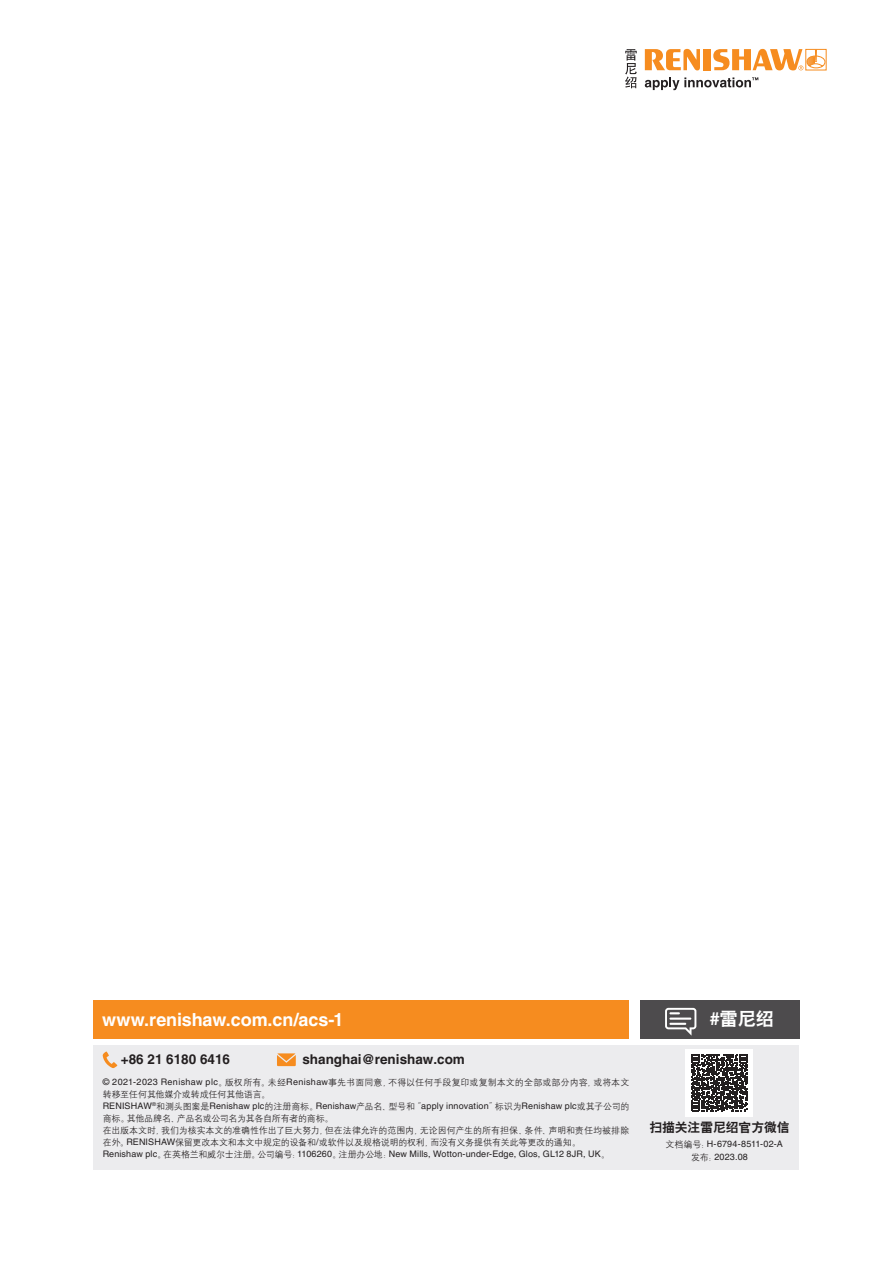
<style>
.page{position:relative;width:893px;height:1263px;background:#fff}
.page>*{position:absolute;margin:0;border:0;box-sizing:border-box;transform-origin:0 0}
.back_page_URL_white{font:700 18px "Helvetica LT Pro";letter-spacing:-.005em;color:#fff}
.t1{font:18px "H Yb 2 gj";color:#fff}
.back_page_contact_de{font:700 13.5px "Helvetica LT Pro";color:#231f20}
.t2{font:12.75px "H Yb 2 gj";color:#231f20}
.Disclaimer{font:9px/12px "H Yg 2 gj";letter-spacing:-.01em;color:#231f20}
.Disclaimer-2{font:9px/11.4px "H Yg 2 gj";letter-spacing:-.035em;color:#231f20}
.Disclaimer-3{font:9px "Helvetica LT Pro";letter-spacing:.015em;color:#231f20}
.Part_No{font:9px "Helvetica LT Pro";letter-spacing:.02em;color:#231f20}
.s1{font-family:"Helvetica LT Pro"}
.s2{font-family:"H Yg 2 gj"}
.s3{font-family:"Helvetica LT Pro";font-weight:700}
</style>
<div class="page">
<div style="left:94px;top:1045px;width:705px;height:124px;background:#ececee"></div>
<svg style="left:103px;top:1051px;width:14px;height:17px"></svg>
<svg style="left:277px;top:1053px;width:19px;height:13px"></svg>
<div style="left:94px;top:1000px;width:535px;height:39px;background:#f68c1f"></div>
<svg style="left:645px;top:49px;width:55px;height:21px"></svg>
<div style="left:704px;top:49px;width:7px;height:21px;background:#f68c1f"></div>
<svg style="left:713px;top:49px;width:112px;height:21px"></svg>
<svg style="left:645px;top:77px;width:113px;height:13px"></svg>
<svg style="left:625px;top:49px;width:12px;height:39px"></svg>
<div style="left:639px;top:1000px;width:160px;height:39px;background:#4d4b4d"></div>
<svg style="left:665px;top:1008px;width:31px;height:27px"></svg>
<div style="left:686px;top:1049px;width:67px;height:67px;background:#fff"></div>
<svg style="left:691px;top:1054px;width:57px;height:57px"></svg>
<p class="back_page_URL_white" style="left:102px;top:1009px;width:243px">www.renishaw.com.cn/acs-1</p>
<p class="back_page_contact_de" style="left:121px;top:1051px;width:111px">+86 21 6180 6416</p>
<p class="back_page_contact_de" style="left:302px;top:1051px;width:164px">shanghai@renishaw.com</p>
<p class="Disclaimer" style="left:103px;top:1076px;width:528px"><span class="s1">© 2021-2023 Renishaw plc</span>。版权所有。未经<span class="s1">Renishaw</span>事先书面同意，不得以任何手段复印或复制本文的全部或部分内容，或将本文转移至任何其他媒介或转成任何其他语言。</p>
<p class="Disclaimer-2" style="left:103px;top:1101px;width:528px"><span class="s1">RENISHAW</span><sup>®</sup>和测头图案是<span class="s1">Renishaw plc</span>的注册商标。<span class="s1">Renishaw</span>产品名、型号和“<span class="s1">apply innovation</span>”标识为<span class="s1">Renishaw plc</span>或其子公司的商标。其他品牌名、产品名或公司名为其各自所有者的商标。</p>
<p class="Disclaimer" style="left:103px;top:1124px;width:528px">在出版本文时，我们为核实本文的准确性作出了巨大努力，但在法律允许的范围内，无论因何产生的所有担保、条件、声明和责任均被排除在外。<span class="s1">RENISHAW</span>保留更改本文和本文中规定的设备和<span class="s1">/</span>或软件以及规格说明的权利，而没有义务提供有关此等更改的通知。</p>
<p class="Disclaimer-3" style="left:103px;top:1149px;width:509px">Renishaw plc<span class="s2">。在英格兰和威尔士注册。公司编号：</span>1106260<span class="s2">。注册办公地：</span>New Mills, Wotton-under-Edge, Glos, GL12 8JR, UK<span class="s2">。</span></p>
<h1 class="t1" style="left:710px;top:1010px;width:66px"><span class="s3">#</span>雷尼绍</h1>
<p class="t2" style="left:649px;top:1120px;width:142px">扫描关注雷尼绍官方微信</p>
<p class="Part_No" style="left:666px;top:1139px;width:119px"><span class="s2">文档编号：</span>H-6794-8511-02-A</p>
<p class="Part_No" style="left:691px;top:1152px;width:58px"><span class="s2">发布：</span>2023.08</p>
</div>
